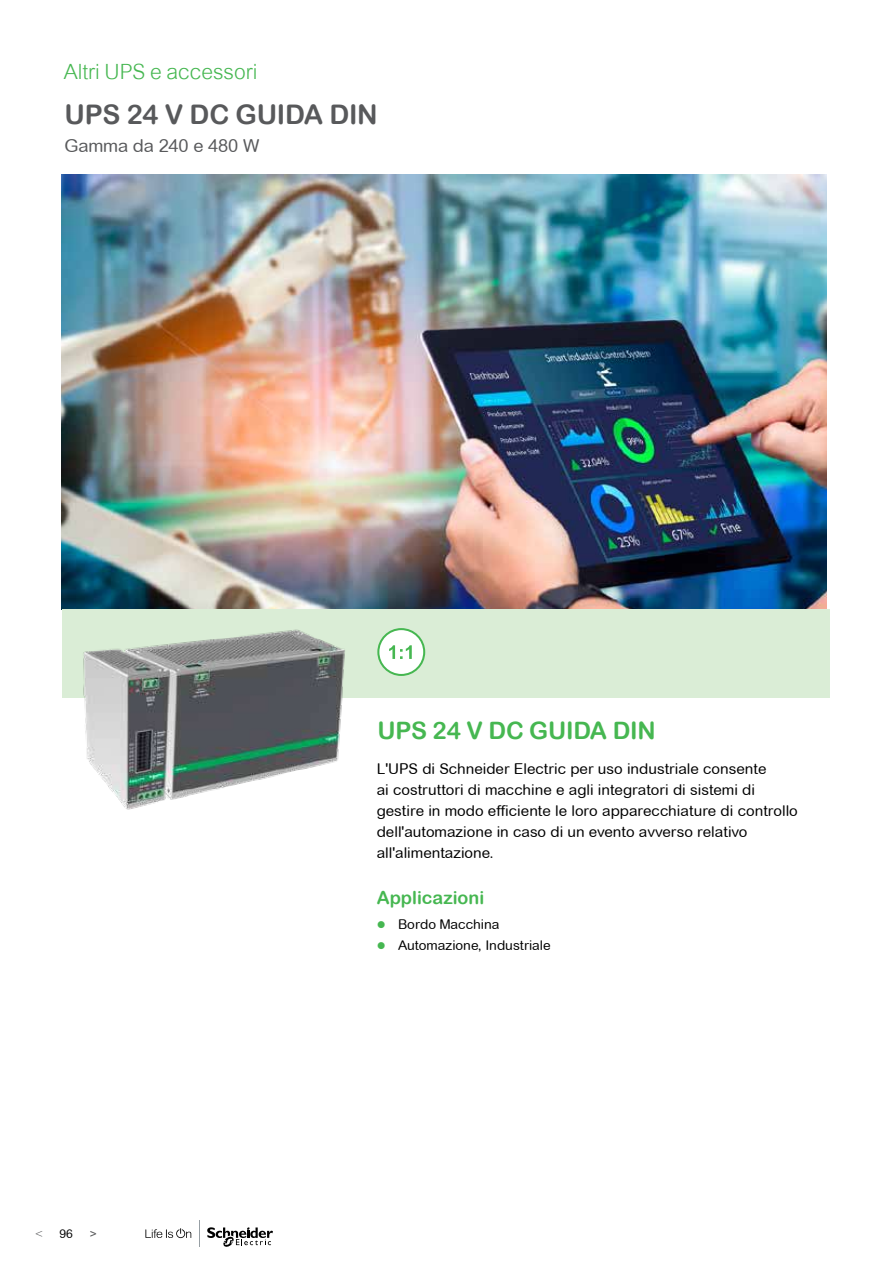
<style>
.page{position:relative;width:893px;height:1263px;background:#fff}
.page>*{position:absolute;margin:0;border:0;box-sizing:border-box;transform-origin:0 0}
.t1{font:27px "Arial Rounded MT Bold";letter-spacing:-.01em;color:#58595b}
.t2{font:24px "Arial Rounded MT Bold";letter-spacing:-.01em;color:#46b751}
.t3{font:300 21px "Arial MT Std";color:#46b751}
.t4{font:18px "Arial Rounded MT";letter-spacing:-.01em;color:#58595b}
.t5{font:18px "Arial Rounded MT Bold";color:#46b751}
.t6{font:15px/21px "Arial Rounded MT";color:#000}
.t7{font:13.5px "Arial Rounded MT";color:#000}
.t8{font:12px "Arial Rounded MT";color:#000}
.t9{font:300 12px "Arial Rounded MT Std";color:#58595b}
.t10{font:12px "Arial";color:#58595b}
.s1{color:#46b751}
</style>
<div class="page">
<svg style="left:145px;top:1228px;width:46px;height:10px"></svg>
<svg style="left:207px;top:1227px;width:66px;height:20px"></svg>
<svg style="left:199px;top:1221px;width:1px;height:26px"></svg>
<img style="left:62px;top:174px;width:764px;height:435px">
<div style="left:62px;top:609px;width:767px;height:89px;background:#daedd6"></div>
<img style="left:83px;top:629px;width:262px;height:181px">
<div style="left:378px;top:629px;width:46px;height:46px;background:#fff;border-radius:50%"></div>
<div style="left:377px;top:628px;width:48px;height:48px;border:2px solid #46b751;border-radius:50%"></div>
<svg style="left:389px;top:645px;width:23px;height:14px"></svg>
<h3 class="t3" style="left:64px;top:60px;width:195px">Altri UPS e accessori</h3>
<h1 class="t1" style="left:65px;top:98px;width:315px">UPS 24 V DC GUIDA DIN</h1>
<p class="t4" style="left:65px;top:135px;width:196px">Gamma da 240 e 480 W</p>
<h2 class="t2" style="left:377px;top:717px;width:280px">UPS 24 V DC GUIDA DIN</h2>
<p class="t9" style="left:35px;top:1227px;width:9px">&lt;</p>
<p class="t8" style="left:60px;top:1227px;width:15px">96</p>
<p class="t10" style="left:90px;top:1226px;width:9px">&gt;</p>
<p class="t6" style="left:377px;top:758px;width:423px">L'UPS di Schneider Electric per uso industriale consente<br>ai costruttori di macchine e agli integratori di sistemi di gestire in modo efficiente le loro apparecchiature di controllo dell'automazione in caso di un evento avverso relativo all'alimentazione.</p>
<p class="t5" style="left:377px;top:887px;width:109px">Applicazioni</p>
<p class="t7" style="left:377px;top:916px;width:124px"><span class="s1">●</span> Bordo Macchina</p>
<p class="t7" style="left:377px;top:937px;width:175px"><span class="s1">●</span> Automazione, Industriale</p>
</div>
